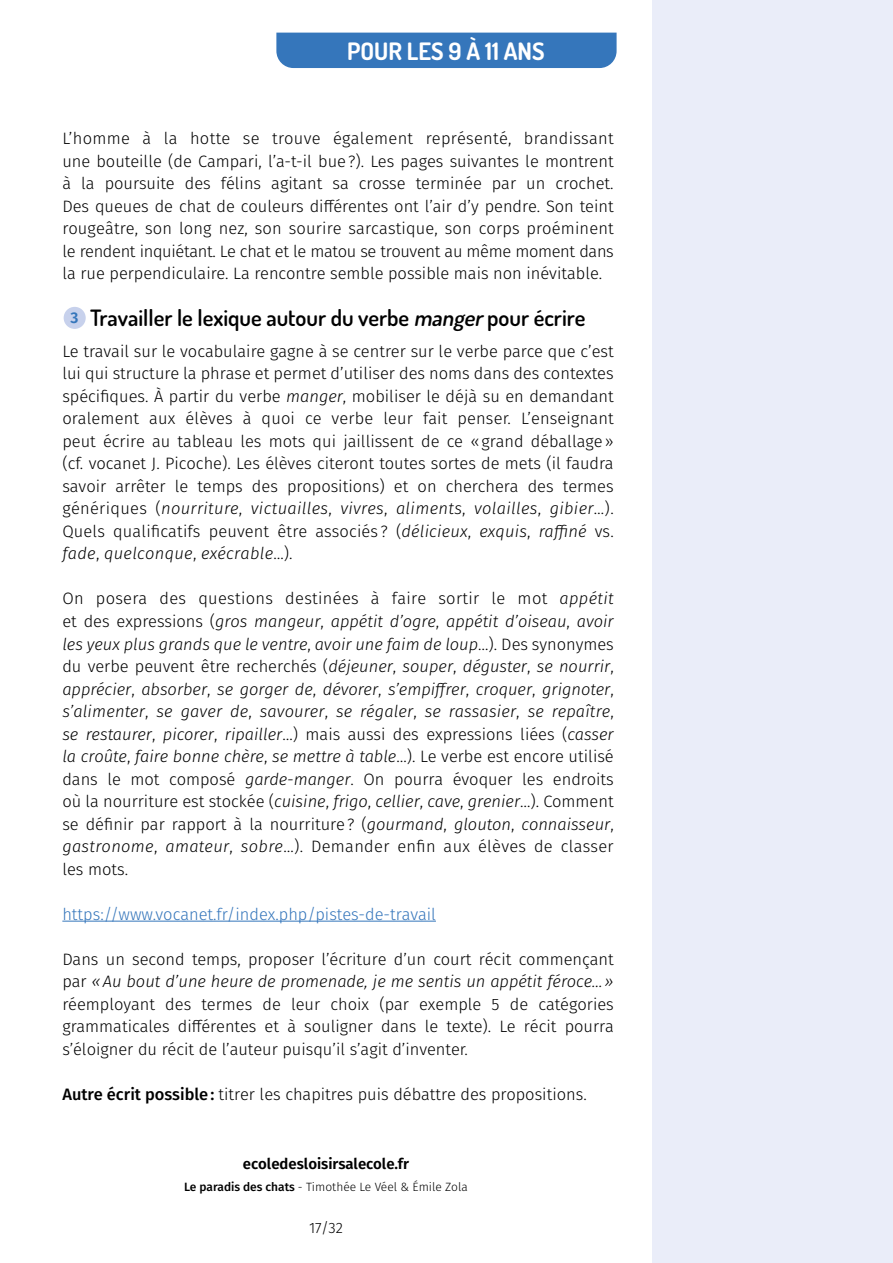
<style>
.page{position:relative;width:893px;height:1263px;background:#fff}
.page>*{position:absolute;margin:0;border:0;box-sizing:border-box;transform-origin:0 0}
.t1{font:700 24px "Dosis";color:#fff}
.t2{font:600 22.5px "Dosis";color:#000}
.t3{font:300 16.5px/22.5px "Fira Sans";color:#000;text-align:justify}
.t4{font:italic 300 16.5px/22.5px "Fira Sans";color:#000;text-align:justify}
.t5{font:300 16.5px "Fira Sans";color:#3576bb}
.t6{font:600 15px "Fira Sans";color:#000}
.t7{font:300 15px "Fira Sans";color:#000}
.t8{font:300 12px "Fira Sans";color:#000}
.s1{font-family:"Fira Sans";font-size:15.6px;color:#3576bb}
.s2{font-style:italic}
.s3{font-style:normal}
.s4{font-weight:500}
</style>
<div class="page">
<div style="left:652px;top:0;width:241px;height:1263px;background:#eaedf9"></div>
<hr style="left:0;top:0;width:1px;height:1263px;background:#eaedf9">
<div style="left:276px;top:33px;width:341px;height:35px;background:#3576bb"></div>
<hr style="left:62px;top:921px;width:374px;height:1px;background:#3576bb">
<div style="left:64px;top:307px;width:22px;height:22px;background:#c7d1ec;border-radius:50%"></div>
<h1 class="t1" style="left:347px;top:35px;width:199px">POUR LES 9 À 11 ANS</h1>
<p class="t3" style="left:62px;top:127px;width:553px">L’homme à la hotte se trouve également représenté, brandissant une bouteille (de Campari, l’a-t-il bue?). Les pages suivantes le montrent à la poursuite des félins agitant sa crosse terminée par un crochet.<br>Des queues de chat de couleurs différentes ont l’air d’y pendre. Son teint rougeâtre, son long nez, son sourire sarcastique, son corps proéminent le rendent inquiétant. Le chat et le matou se trouvent au même moment dans la rue perpendiculaire. La rencontre semble possible mais non inévitable.</p>
<h2 class="t2" style="left:71px;top:303px;width:516px"><span class="s1">3</span> Travailler le lexique autour du verbe <span class="s2">manger</span>pour écrire</h2>
<p class="t3" style="left:62px;top:340px;width:553px">Le travail sur le vocabulaire gagne à se centrer sur le verbe parce que c’est lui qui structure la phrase et permet d’utiliser des noms dans des contextes spécifiques. À partir du verbe <span class="s2">manger</span>, mobiliser le déjà su en demandant oralement aux élèves à quoi ce verbe leur fait penser. L’enseignant peut écrire au tableau les mots qui jaillissent de ce «grand déballage» (cf. vocanet J. Picoche). Les élèves citeront toutes sortes de mets (il faudra savoir arrêter le temps des propositions) et on cherchera des termes génériques (<span class="s2">nourriture</span>, <span class="s2">victuailles</span>, <span class="s2">vivres</span>, <span class="s2">aliments</span>, <span class="s2">volailles</span>, <span class="s2">gibier</span>…).<br>Quels qualificatifs peuvent être associés ? (<span class="s2">délicieux</span>, <span class="s2">exquis</span>, <span class="s2">raffiné</span> vs. <span class="s2">fade</span>, <span class="s2">quelconque</span>, <span class="s2">exécrable</span>…).</p>
<p class="t4" style="left:62px;top:587px;width:553px"><span class="s3">On posera des questions destinées à faire sortir le mot</span> appétit <span class="s3">et des expressions (</span>gros mangeur<span class="s3">,</span> appétit d’ogre<span class="s3">,</span> appétit d’oiseau<span class="s3">,</span> avoir les yeux plus grands que le ventre<span class="s3">,</span> avoir une faim de loup<span class="s3">…). Des synonymes du verbe peuvent être recherchés (</span>déjeuner<span class="s3">,</span> souper<span class="s3">,</span> déguster<span class="s3">,</span> se nourrir<span class="s3">, </span>apprécier<span class="s3">,</span> absorber<span class="s3">,</span> se gorger de<span class="s3">,</span> dévorer<span class="s3">,</span> s’empiffrer<span class="s3">,</span> croquer<span class="s3">,</span> grignoter<span class="s3">, </span>s’alimenter<span class="s3">,</span> se gaver de<span class="s3">,</span> savourer<span class="s3">,</span> se régaler<span class="s3">,</span> se rassasier<span class="s3">,</span> se repaître<span class="s3">, </span>se restaurer<span class="s3">,</span> picorer<span class="s3">,</span> ripailler<span class="s3">…) mais aussi des expressions liées (</span>casser la croûte<span class="s3">,</span> faire bonne chère<span class="s3">,</span> se mettre à table<span class="s3">…). Le verbe est encore utilisé dans le mot composé</span> garde-manger<span class="s3">. On pourra évoquer les endroits où la nourriture est stockée (</span>cuisine<span class="s3">,</span> frigo<span class="s3">,</span> cellier<span class="s3">,</span> cave<span class="s3">,</span> grenier<span class="s3">…). Comment se définir par rapport à la nourriture? (</span>gourmand<span class="s3">,</span> glouton<span class="s3">,</span> connaisseur<span class="s3">, </span>gastronome<span class="s3">,</span> amateur<span class="s3">,</span> sobre<span class="s3">…). Demander enfin aux élèves de classer les mots.</span></p>
<p class="t5" style="left:62px;top:902px;width:375px">https://www.vocanet.fr/index.php/pistes-de-travail</p>
<p class="t3" style="left:62px;top:947px;width:553px">Dans un second temps, proposer l’écriture d’un court récit commençant par <span class="s2">«Au bout d’une heure de promenade, je me sentis un appétit féroce…» </span>réemployant des termes de leur choix (par exemple 5 de catégories grammaticales différentes et à souligner dans le texte). Le récit pourra s’éloigner du récit de l’auteur puisqu’il s’agit d’inventer.</p>
<p class="t3" style="left:62px;top:1082px;width:526px"><span class="s4">Autre écrit possible:</span> titrer les chapitres puis débattre des propositions.</p>
<p class="t6" style="left:243px;top:1151px;width:168px">ecoledesloisirsalecole.fr</p>
<p class="t8" style="left:184px;top:1179px;width:285px"><span class="s4">Le paradis des chats</span> - Timothée Le Véel &amp; Émile Zola</p>
<p class="t7" style="left:309px;top:1217px;width:35px">17/32</p>
</div>
